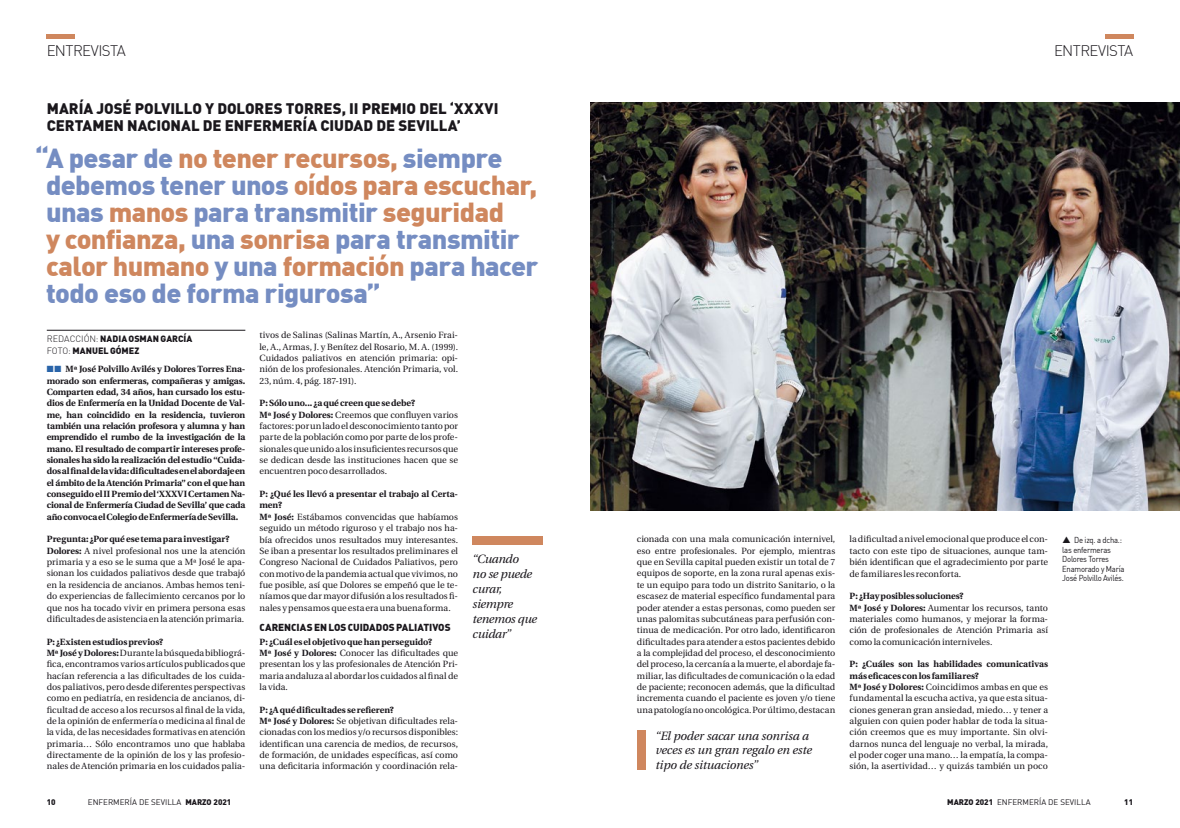
<style>
.page{position:relative;width:1180px;height:828px;background:#fff}
.page>*{position:absolute;margin:0;border:0;box-sizing:border-box;transform-origin:0 0}
.t1{font:900 27px/27px "DIN";letter-spacing:-.02em;color:#758dc2}
.t2{font:900 15px/17px "DIN";letter-spacing:-.005em;color:#1a171c}
.t3{font:300 15px "DIN";letter-spacing:-.04em;color:#1a171c}
.t4{font:italic 12px/15px "Utopia";letter-spacing:-.005em;color:#1a171c}
.t5{font:900 10px "DIN Alternate";letter-spacing:-.005em;color:#1a171c}
.t6{font:9px/11.3px "Utopia";color:#1a171c}
.t7{font:700 9px/11.3px "Utopia";letter-spacing:-.015em;color:#1a171c;text-align:justify}
.t8{font:900 9px/11.3px "DIN";color:#1a171c}
.t9{font:8.5px/9.5px "DIN";letter-spacing:-.03em;color:#1a171c;scale:.9 1}
.t10{font:8px "DIN";color:#1a171c}
.t11{font:900 8px "DIN";color:#1a171c}
.s1{color:#cf875e}
.s2{font-weight:300}
.s3{color:#2964a9}
.s4{font-weight:700}
.s5{font-weight:900}
</style>
<div class="page">
<hr style="left:47px;top:330px;width:198px;height:1px;background:#1a171c">
<img style="left:590px;top:102px;width:589px;height:408px">
<div style="left:472px;top:536px;width:71px;height:8px;background:#cf875e"></div>
<div style="left:636px;top:730px;width:9px;height:40px;background:#cf875e"></div>
<hr style="left:47px;top:34px;width:28px;height:4px;background:#cf875e">
<hr style="left:1104px;top:34px;width:28px;height:4px;background:#cf875e">
<h2 class="t3" style="left:47px;top:42px;width:81px">ENTREVISTA</h2>
<h2 class="t3" style="left:1053px;top:42px;width:81px">ENTREVISTA</h2>
<h2 class="t2" style="left:47px;top:100px;width:453px">MARÍA JOSÉ POLVILLO Y DOLORES TORRES, II PREMIO DEL ‘XXXVI<br>CERTAMEN NACIONAL DE ENFERMERÍA CIUDAD DE SEVILLA’</h2>
<h1 class="t1" style="left:46px;top:144px;width:493px;text-indent:-11px">“A pesar de <span class="s1">no tener recursos,</span> siempre debemos tener unos <span class="s1">oídos para escuchar, </span>unas <span class="s1">manos</span> para transmitir <span class="s1">seguridad<br>y confianza,</span> una <span class="s1">sonrisa</span> para transmitir <span class="s1">calor humano</span> y una <span class="s1">formación</span> para hacer todo eso de forma rigurosa”</h1>
<p class="t8" style="left:47px;top:333px;width:147px"><span class="s2">REDACCIÓN:</span> NADIA OSMAN GARCÍA<br><span class="s2">FOTO:</span> MANUEL GÓMEZ</p>
<p class="t7" style="left:47px;top:364px;width:200px"><span class="s3">■■</span> Mª José Polvillo Avilés y Dolores Torres Ena&shy;morado son enfermeras, compañeras y amigas.<br>Comparten edad, 34 años, han cursado los estu&shy;dios de Enfermería en la Unidad Docente de Val&shy;me, han coincidido en la residencia, tuvieron también una relación profesora y alumna y han emprendido el rumbo de la investigación de la mano. El resultado de compartir intereses profe&shy;sionales ha sido la realización del estudio “Cuida&shy;dos al final de la vida: dificultades en el abordaje en el ámbito de la Atención Primaria” con el que han conseguido el II Premio del ‘XXXVI Certamen Na&shy;cional de Enfermería Ciudad de Sevilla’ que cada año convoca el Colegio de Enfermería de Sevilla.</p>
<p class="t6" style="left:47px;top:534px;width:200px"><span class="s4">Pregunta: ¿Por qué ese tema para investigar?<br>Dolores:</span> A nivel profesional nos une la atención primaria y a eso se le suma que a Mª José le apa&shy;sionan los cuidados paliativos desde que trabajó en la residencia de ancianos. Ambas hemos teni&shy;do experiencias de fallecimiento cercanos por lo que nos ha tocado vivir en primera persona esas dificultades de asistencia en la atención primaria.</p>
<p class="t6" style="left:47px;top:636px;width:200px"><span class="s4">P: ¿Existen estudios previos?<br>Mª José y Dolores:</span> Durante la búsqueda bibliográ&shy;fica, encontramos varios artículos publicados que hacían referencia a las dificultades de los cuida&shy;dos paliativos, pero desde diferentes perspectivas como en pediatría, en residencia de ancianos, di&shy;ficultad de acceso a los recursos al final de la vida, de la opinión de enfermería o medicina al final de la vida, de las necesidades formativas en atención primaria… Sólo encontramos uno que hablaba directamente de la opinión de los y las profesio&shy;nales de Atención primaria en los cuidados palia-</p>
<p class="t6" style="left:259px;top:330px;width:200px;text-align:justify">tivos de Salinas (Salinas Martín, A., Arsenio Frai&shy;le, A., Armas, J. y Benítez del Rosario, M. A. (1999).<br>Cuidados paliativos en atención primaria: opi&shy;nión de los profesionales. Atención Primaria, vol.<br>23, núm. 4, pág. 187-191).</p>
<p class="t6" style="left:259px;top:398px;width:200px"><span class="s4">P: Sólo uno... ¿a qué creen que se debe?<br>Mª José y Dolores:</span> Creemos que confluyen varios factores: por un lado el desconocimiento tanto por parte de la población como por parte de los profe&shy;sionales que unido a los insuficientes recursos que se dedican desde las instituciones hacen que se encuentren poco desarrollados.</p>
<p class="t6" style="left:259px;top:488px;width:200px"><span class="s4">P: ¿Qué les llevó a presentar el trabajo al Certa&shy;men?<br>Mª José:</span> Estábamos convencidas que habíamos seguido un método riguroso y el trabajo nos ha&shy;bía ofrecidos unos resultados muy interesantes.<br>Se iban a presentar los resultados preliminares el Congreso Nacional de Cuidados Paliativos, pero con motivo de la pandemia actual que vivimos, no fue posible, así que Dolores se empeñó que le te&shy;níamos que dar mayor difusión a los resultados fi&shy;nales y pensamos que esta era una buena forma.</p>
<p class="t5" style="left:259px;top:621px;width:192px">CARENCIAS EN LOS CUIDADOS PALIATIVOS</p>
<p class="t6" style="left:259px;top:636px;width:200px"><span class="s4">P: ¿Cuál es el objetivo que han perseguido?<br>Mª José y Dolores:</span> Conocer las dificultades que presentan los y las profesionales de Atención Pri&shy;maria andaluza al abordar los cuidados al final de la vida.</p>
<p class="t6" style="left:259px;top:704px;width:200px"><span class="s4">P: ¿A qué dificultades se refieren?<br>Mª José y Dolores:</span> Se objetivan dificultades rela&shy;cionadas con los medios y/o recursos disponibles: identifican una carencia de medios, de recursos, de formación, de unidades específicas, así como una deficitaria información y coordinación rela-</p>
<h3 class="t4" style="left:472px;top:551px;width:66px">“Cuando<br>no se puede curar, siempre tenemos que cuidar”</h3>
<p class="t6" style="left:636px;top:534px;width:200px;text-align:justify">cionada con una mala comunicación internivel, eso entre profesionales. Por ejemplo, mientras que en Sevilla capital pueden existir un total de 7 equipos de soporte, en la zona rural apenas exis&shy;te un equipo para todo un distrito Sanitario, o la escasez de material específico fundamental para poder atender a estas personas, como pueden ser unas palomitas subcutáneas para perfusión con&shy;tinua de medicación. Por otro lado, identificaron dificultades para atender a estos pacientes debido a la complejidad del proceso, el desconocimiento del proceso, la cercanía a la muerte, el abordaje fa&shy;miliar, las dificultades de comunicación o la edad de paciente; reconocen además, que la dificultad incrementa cuando el paciente es joven y/o tiene una patología no oncológica. Por último, destacan</p>
<p class="t6" style="left:849px;top:534px;width:200px;text-align:justify">la dificultad a nivel emocional que produce el con&shy;tacto con este tipo de situaciones, aunque tam&shy;bién identifican que el agradecimiento por parte de familiares les reconforta.</p>
<p class="t6" style="left:849px;top:590px;width:200px"><span class="s4">P: ¿Hay posibles soluciones?<br>Mª José y Dolores:</span> Aumentar los recursos, tanto materiales como humanos, y mejorar la forma&shy;ción de profesionales de Atención Primaria así como la comunicación interniveles.</p>
<p class="t6" style="left:849px;top:658px;width:200px"><span class="s4">P: ¿Cuáles son las habilidades comunicativas más eficaces con los familiares?<br>Mª José y Dolores:</span> Coincidimos ambas en que es fundamental la escucha activa, ya que esta situa&shy;ciones generan gran ansiedad, miedo… y tener a alguien con quien poder hablar de toda la situa&shy;ción creemos que es muy importante. Sin olvi&shy;darnos nunca del lenguaje no verbal, la mirada, el poder coger una mano… la empatía, la compa&shy;sión, la asertividad… y quizás también un poco</p>
<h3 class="t4" style="left:655px;top:728px;width:158px;line-height:14.5px">“El poder sacar una sonrisa a veces es un gran regalo en este tipo de situaciones”</h3>
<p class="t9" style="left:1062px;top:535px;width:70px;text-indent:12px">De izq. a dcha.: las enfermeras<br>Dolores Torres<br>Enamorado y María<br>José Polvillo Avilés.</p>
<p class="t11" style="left:47px;top:797px;width:10px">10</p>
<p class="t10" style="left:88px;top:797px;width:145px">ENFERMERÍA DE SEVILLA <span class="s5">MARZO 2021</span></p>
<p class="t10" style="left:947px;top:797px;width:145px"><span class="s5">MARZO 2021</span> ENFERMERÍA DE SEVILLA</p>
<p class="t11" style="left:1124px;top:797px;width:10px">11</p>
</div>
